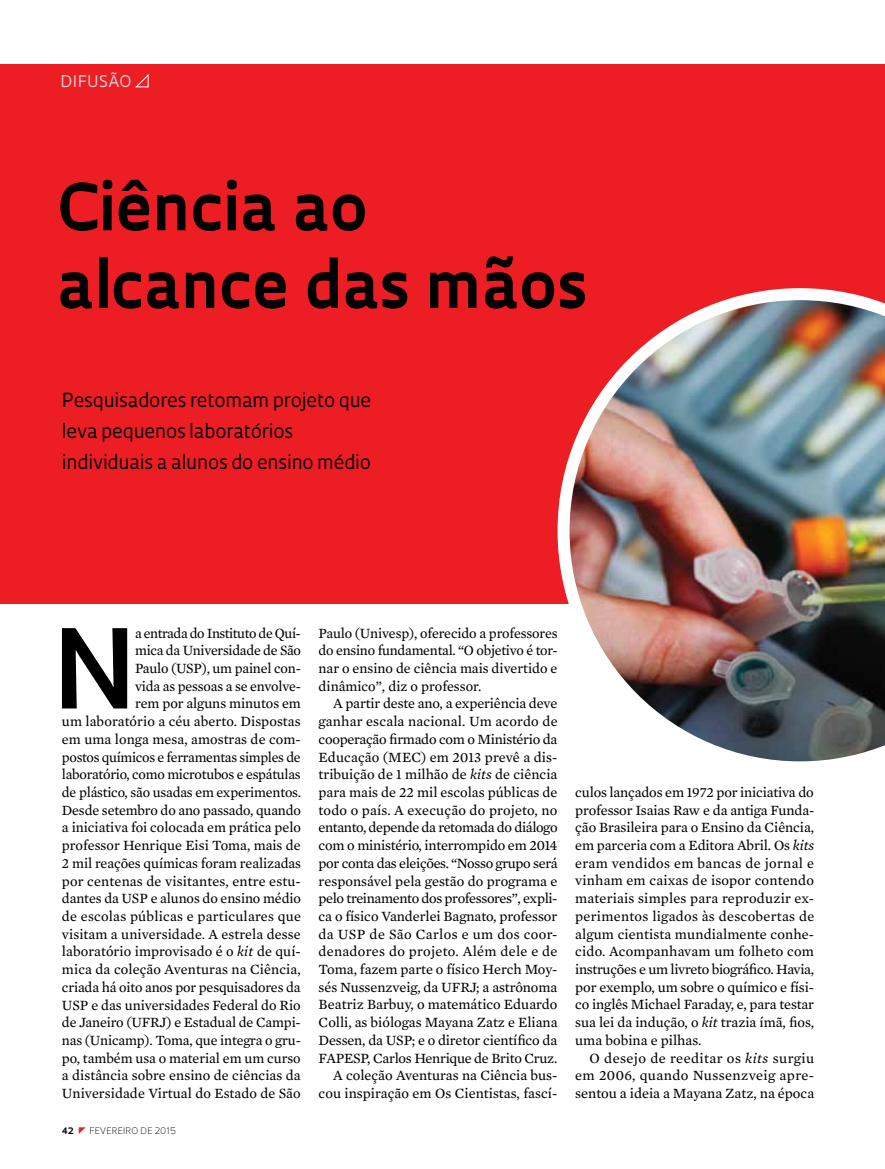
<style>
.page{position:relative;width:885px;height:1169px;background:#fff}
.page>*{position:absolute;margin:0;border:0;box-sizing:border-box;transform-origin:0 0}
.t1{font:700 106.65px "Oculum";color:#000}
.t2{font:700 62.7px/77.7px "Oculum";color:#000}
.t3{font:18.75px/30.9px "Oculum";letter-spacing:-.01em;color:#000}
.t4{font:15.6px "Oculum";letter-spacing:.025em;color:#d1d3d4}
.t5{font:14.4px/17.7px "Mercury Text G2";letter-spacing:-.005em;color:#000;text-align:justify}
.t6{font:300 8.7px "Oculum";letter-spacing:.015em;color:#000}
.t7{font:700 8.7px "Oculum";color:#000}
.s1{font-style:italic}
</style>
<div class="page">
<div style="left:0;top:64px;width:885px;height:539px;background:#ed1d24"></div>
<img style="left:558px;top:288px;width:327px;height:474px">
<svg style="left:135px;top:74px;width:14px;height:13px"></svg>
<p class="t4" style="left:60px;top:71px;width:73px">difusão</p>
<h2 class="t2" style="left:57px;top:165px;width:531px">Ciência ao alcance das mãos</h2>
<h3 class="t3" style="left:62px;top:384px;width:311px">Pesquisadores retomam projeto que leva pequenos laboratórios individuais a alunos do ensino médio</h3>
<p class="t5" style="left:62px;top:623px;width:241px;text-align:right">a entrada do Instituto de Quí-<br>mica da Universidade de São<br>Paulo (USP), um painel con-<br>vida as pessoas a se envolve-<br>rem por alguns minutos em<br>um laboratório a céu aberto. Dispostas em uma longa mesa, amostras de com&shy;postos químicos e ferramentas simples de laboratório, como microtubos e espátulas de plástico, são usadas em experimentos.<br>Desde setembro do ano passado, quando a iniciativa foi colocada em prática pelo professor Henrique Eisi Toma, mais de 2 mil reações químicas foram realizadas por centenas de visitantes, entre estu&shy;dantes da USP e alunos do ensino médio de escolas públicas e particulares que visitam a universidade. A estrela desse laboratório improvisado é o <span class="s1">kit</span> de quí&shy;mica da coleção Aventuras na Ciência, criada há oito anos por pesquisadores da USP e das universidades Federal do Rio de Janeiro (UFRJ) e Estadual de Campi&shy;nas (Unicamp). Toma, que integra o gru&shy;po, também usa o material em um curso a distância sobre ensino de ciências da Universidade Virtual do Estado de São</p>
<p class="t5" style="left:319px;top:623px;width:241px">Paulo (Univesp), oferecido a professores do ensino fundamental. “O objetivo é tor&shy;nar o ensino de ciência mais divertido e dinâmico”, diz o professor.</p>
<h1 class="t1" style="left:51px;top:596px;width:84px">N</h1>
<p class="t5" style="left:319px;top:694px;width:241px;text-align:right">A partir deste ano, a experiência deve ganhar escala nacional. Um acordo de cooperação firmado com o Ministério da Educação (MEC) em 2013 prevê a dis&shy;tribuição de 1 milhão de <span class="s1">kits</span> de ciência para mais de 22 mil escolas públicas de todo o país. A execução do projeto, no entanto, depende da retomada do diálogo com o ministério, interrompido em 2014 por conta das eleições. “Nosso grupo será responsável pela gestão do programa e pelo treinamento dos professores”, expli&shy;ca o físico Vanderlei Bagnato, professor da USP de São Carlos e um dos coor&shy;denadores do projeto. Além dele e de Toma, fazem parte o físico Herch Moy&shy;sés Nussenzveig, da UFRJ; a astrônoma Beatriz Barbuy, o matemático Eduardo Colli, as biólogas Mayana Zatz e Eliana Dessen, da USP; e o diretor científico da FAPESP, Carlos Henrique de Brito Cruz.<br>A coleção Aventuras na Ciência bus&shy;cou inspiração em Os Cientistas, fascí-</p>
<p class="t7" style="left:62px;top:1124px;width:13px">42</p>
<p class="t6" style="left:89px;top:1124px;width:88px">FEVEREIRO DE 2015</p>
<p class="t5" style="left:575px;top:782px;width:241px">culos lançados em 1972 por iniciativa do professor Isaias Raw e da antiga Funda&shy;ção Brasileira para o Ensino da Ciência, em parceria com a Editora Abril. Os <span class="s1">kits </span>eram vendidos em bancas de jornal e vinham em caixas de isopor contendo materiais simples para reproduzir ex&shy;perimentos ligados às descobertas de algum cientista mundialmente conhe&shy;cido. Acompanhavam um folheto com instruções e um livreto biográfico. Havia, por exemplo, um sobre o químico e físi&shy;co inglês Michael Faraday, e, para testar sua lei da indução, o <span class="s1">kit</span> trazia ímã, fios, uma bobina e pilhas.</p>
<p class="t5" style="left:575px;top:1048px;width:241px;text-indent:14px">O desejo de reeditar os <span class="s1">kits</span> surgiu em 2006, quando Nussenzveig apre&shy;sentou a ideia a Mayana Zatz, na época</p>
</div>
